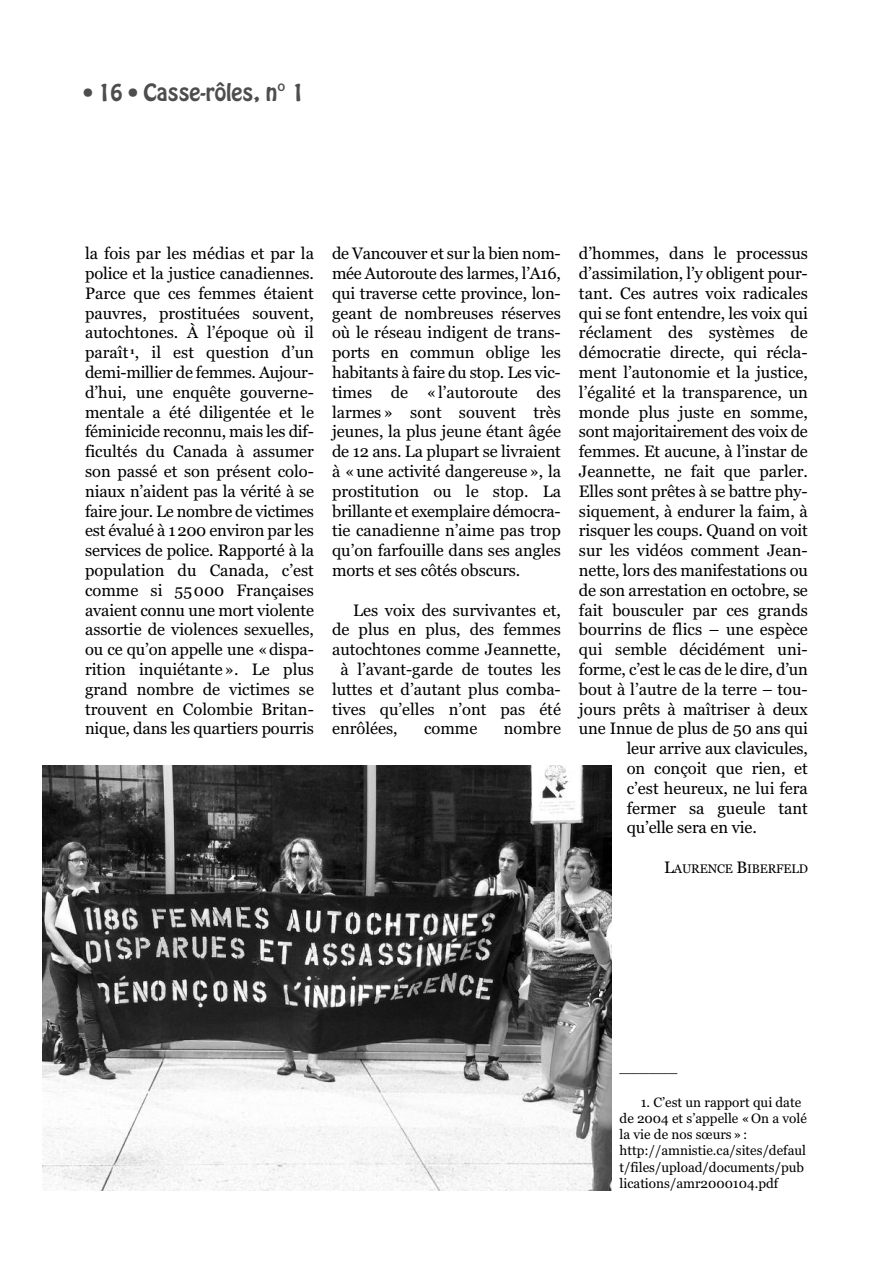
<style>
.page{position:relative;width:893px;height:1263px;background:#fff}
.page>*{position:absolute;margin:0;border:0;box-sizing:border-box;transform-origin:0 0}
.t1{font:21px "Hobo Std";color:#4d4d4d}
.t2{font:16.5px/19.8px "Georgia";color:#000;text-align:justify}
.t3{font:15px "Georgia";color:#000}
.t4{font:13.5px/16.2px "Georgia";color:#000}
.t5{font:12.3px "Georgia";letter-spacing:-.015em;color:#000}
.s1{font-size:16.5px}
</style>
<div class="page">
<img style="left:43px;top:765px;width:569px;height:426px">
<p class="t1" style="left:84px;top:84px;width:222px">• 16 • Casse-rôles, n° 1</p>
<p class="t2" style="left:85px;top:244px;width:230px">la fois par les médias et par la police et la justice canadiennes.<br>Parce que ces femmes étaient pauvres, prostituées souvent, autochtones. À l’époque où il paraît <sup>1</sup>, il est question d’un demi-millier de femmes. Aujour&shy;d’hui, une enquête gouverne&shy;mentale a été diligentée et le féminicide reconnu, mais les dif&shy;ficultés du Canada à assumer son passé et son présent colo&shy;niaux n’aident pas la vérité à se faire jour. Le nombre de victimes est évalué à 1200 environ par les services de police. Rapporté à la population du Canada, c’est comme si 55000 Françaises avaient connu une mort violente assortie de violences sexuelles, ou ce qu’on appelle une «dispa&shy;rition inquiétante». Le plus grand nombre de victimes se trouvent en Colombie Britan&shy;nique, dans les quartiers pourris</p>
<p class="t2" style="left:332px;top:244px;width:230px">de Vancouver et sur la bien nom&shy;mée Autoroute des larmes, l’A16, qui traverse cette province, lon&shy;geant de nombreuses réserves où le réseau indigent de trans&shy;ports en commun oblige les habitants à faire du stop. Les vic&shy;times de «l’autoroute des larmes» sont souvent très jeunes, la plus jeune étant âgée de 12 ans. La plupart se livraient à «une activité dangereuse», la prostitution ou le stop. La brillante et exemplaire démocra&shy;tie canadienne n’aime pas trop qu’on farfouille dans ses angles morts et ses côtés obscurs.</p>
<p class="t2" style="left:353px;top:600px;width:209px">Les voix des survivantes et,</p>
<p class="t2" style="left:332px;top:620px;width:230px">de plus en plus, des femmes</p>
<p class="t2" style="left:332px;top:640px;width:230px">autochtones comme Jeannette,</p>
<p class="t2" style="left:341px;top:659px;width:222px">à l’avant-garde de toutes les</p>
<p class="t2" style="left:332px;top:679px;width:230px">luttes et d’autant plus comba-</p>
<p class="t2" style="left:332px;top:699px;width:230px">tives qu’elles n’ont pas été</p>
<p class="t2" style="left:332px;top:719px;width:67px">enrôlées,</p>
<p class="t2" style="left:424px;top:719px;width:55px">comme</p>
<p class="t2" style="left:504px;top:719px;width:59px">nombre</p>
<p class="t2" style="left:579px;top:244px;width:230px">d’hommes, dans le processus</p>
<p class="t2" style="left:579px;top:263px;width:230px">d’assimilation, l’y obligent pour-</p>
<p class="t2" style="left:579px;top:283px;width:230px">tant. Ces autres voix radicales</p>
<p class="t2" style="left:579px;top:303px;width:230px">qui se font entendre, les voix qui</p>
<p class="t2" style="left:579px;top:323px;width:230px">réclament des systèmes de</p>
<p class="t2" style="left:579px;top:343px;width:230px">démocratie directe, qui récla-</p>
<p class="t2" style="left:579px;top:362px;width:230px">ment l’autonomie et la justice,</p>
<p class="t2" style="left:579px;top:382px;width:230px">l’égalité et la transparence, un</p>
<p class="t2" style="left:579px;top:402px;width:230px">monde plus juste en somme,</p>
<p class="t2" style="left:579px;top:422px;width:230px">sont majoritairement des voix de</p>
<p class="t2" style="left:579px;top:442px;width:230px">femmes. Et aucune, à l’instar de</p>
<p class="t2" style="left:579px;top:461px;width:230px">Jeannette, ne fait que parler.</p>
<p class="t2" style="left:579px;top:481px;width:230px">Elles sont prêtes à se battre phy-</p>
<p class="t2" style="left:579px;top:501px;width:230px">siquement, à endurer la faim, à</p>
<p class="t2" style="left:579px;top:521px;width:230px">risquer les coups. Quand on voit</p>
<p class="t2" style="left:579px;top:541px;width:230px">sur les vidéos comment Jean-</p>
<p class="t2" style="left:579px;top:560px;width:230px">nette, lors des manifestations ou</p>
<p class="t2" style="left:579px;top:580px;width:230px">de son arrestation en octobre, se</p>
<p class="t2" style="left:579px;top:600px;width:230px">fait bousculer par ces grands</p>
<p class="t2" style="left:579px;top:620px;width:230px">bourrins de flics – une espèce</p>
<p class="t2" style="left:579px;top:640px;width:230px">qui semble décidément uni-</p>
<p class="t2" style="left:579px;top:659px;width:230px">forme, c’est le cas de le dire, d’un</p>
<p class="t2" style="left:579px;top:679px;width:230px">bout à l’autre de la terre – tou-</p>
<p class="t2" style="left:579px;top:699px;width:230px">jours prêts à maîtriser à deux</p>
<p class="t2" style="left:579px;top:719px;width:230px">une Innue de plus de 50 ans qui</p>
<p class="t2" style="left:627px;top:739px;width:183px">leur arrive aux clavicules,</p>
<p class="t2" style="left:627px;top:758px;width:183px">on conçoit que rien, et</p>
<p class="t2" style="left:627px;top:778px;width:183px">c’est heureux, ne lui fera</p>
<p class="t2" style="left:627px;top:798px;width:183px">fermer sa gueule tant</p>
<p class="t2" style="left:627px;top:818px;width:132px">qu’elle sera en vie.</p>
<p class="t5" style="left:664px;top:861px;width:145px"><span class="s1">L</span>AuRENCE <span class="s1">B</span>IBERFELD</p>
<p class="t3" style="left:620px;top:1058px;width:59px">______</p>
<p class="t4" style="left:620px;top:1094px;width:189px;text-indent:21px">1. C’est un rapport qui date de 2004 et s’appelle «On a volé la vie de nos sœurs»: http://amnistie.ca/sites/defaul t/files/upload/documents/pub lications/amr2000104.pdf</p>
</div>
